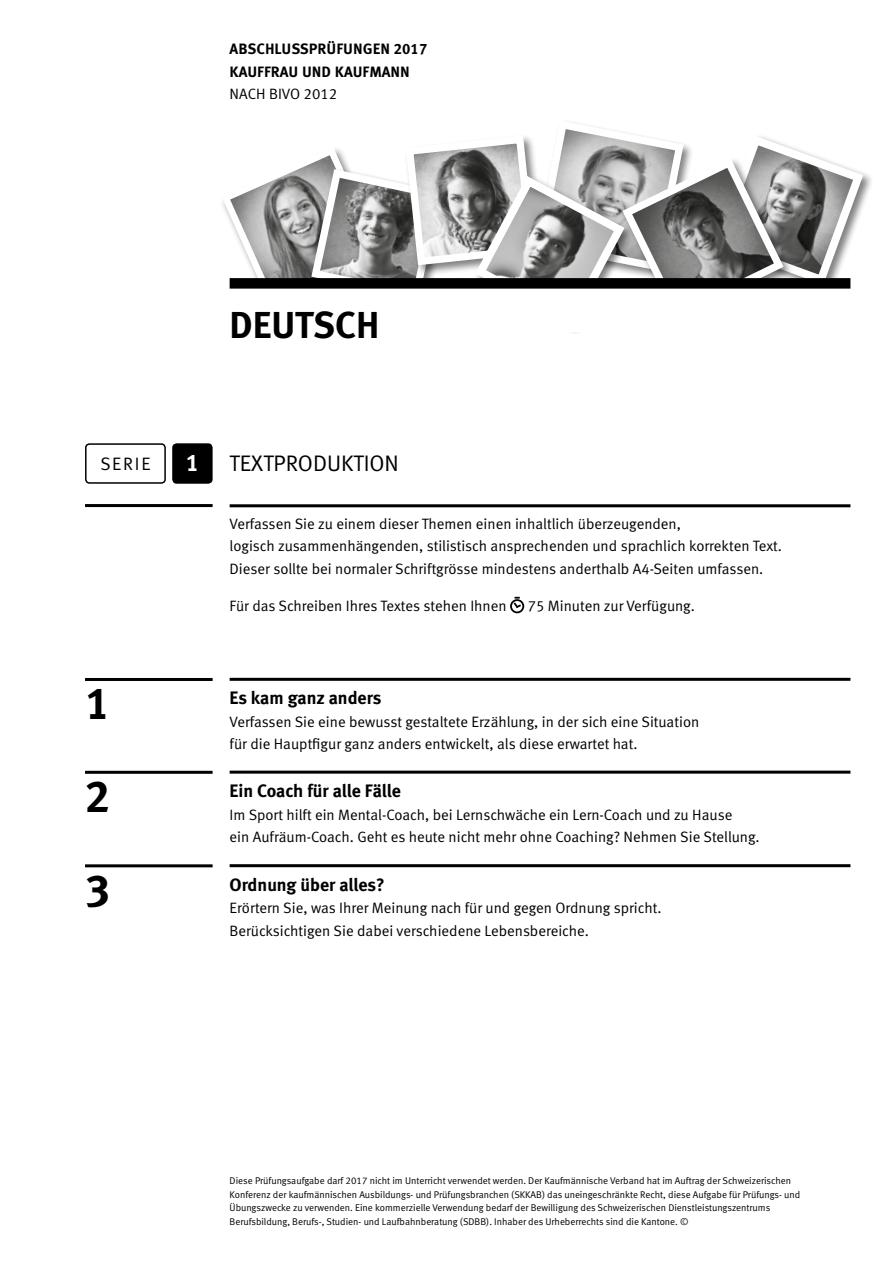
<style>
.page{position:relative;width:893px;height:1263px;background:#fff}
.page>*{position:absolute;margin:0;border:0;box-sizing:border-box;transform-origin:0 0}
.t1{font:45px "Meta Bold LF";color:#000}
.t2{font:37.5px "Meta Bold LF";color:#000}
.t3{font:24px "Meta Bold LF Caps";color:#fff}
.t4{font:22.5px "Meta Normal LF";color:#000}
.t5{font:18px "Meta Bold LF";letter-spacing:-.005em;color:#000}
.t6{font:18px "Meta Normal LF";letter-spacing:.1em;color:#000}
.t7{font:15px/22.5px "Meta Normal LF";color:#000}
.t8{font:15px "Meta Bold LF Caps";color:#000}
.t9{font:9.75px/13.5px "Meta Normal LF";color:#000}
</style>
<div class="page">
<svg style="left:222px;top:122px;width:646px;height:161px"></svg>
<div style="left:172px;top:443px;width:41px;height:41px;background:#000;border-radius:4px"></div>
<div style="left:85px;top:443px;width:81px;height:41px;border:2px solid #000;border-radius:4px"></div>
<hr style="left:230px;top:504px;width:620px;height:3px;background:#000">
<div style="left:510px;top:599px;width:14px;height:14px;border:2px solid #000;border-radius:50%"></div>
<svg style="left:512px;top:597px;width:11px;height:13px"></svg>
<hr style="left:85px;top:504px;width:128px;height:3px;background:#000">
<hr style="left:230px;top:678px;width:620px;height:3px;background:#000">
<hr style="left:85px;top:678px;width:128px;height:3px;background:#000">
<hr style="left:230px;top:771px;width:620px;height:3px;background:#000">
<hr style="left:85px;top:771px;width:128px;height:3px;background:#000">
<hr style="left:230px;top:864px;width:620px;height:3px;background:#000">
<hr style="left:85px;top:864px;width:128px;height:3px;background:#000">
<div style="left:230px;top:278px;width:620px;height:11px;background:#000"></div>
<p class="t8" style="left:230px;top:40px;width:199px">ABSCHLUSSPRÜFUNGEN 2017</p>
<p class="t8" style="left:230px;top:63px;width:182px">KAUFFRAU UND KAUFMANN</p>
<p class="t7" style="left:230px;top:83px;width:109px">NACH BIVO 2012</p>
<p class="t2" style="left:230px;top:303px;width:151px">DEUTSCH</p>
<p class="t3" style="left:186px;top:448px;width:15px">1</p>
<p class="t6" style="left:100px;top:453px;width:52px">SERIE</p>
<p class="t4" style="left:230px;top:450px;width:171px">TEXTPRODUKTION</p>
<p class="t7" style="left:230px;top:512px;width:554px">Verfassen Sie zu einem dieser Themen einen inhaltlich überzeugenden,<br>logisch zusammenhängenden, stilistisch ansprechenden und sprachlich korrekten Text.<br>Dieser sollte bei normaler Schriftgrösse mindestens anderthalb A4-Seiten umfassen.</p>
<p class="t7" style="left:230px;top:594px;width:278px">Für das Schreiben Ihres Textes stehen Ihnen</p>
<p class="t7" style="left:528px;top:594px;width:169px">75 Minuten zur Verfügung.</p>
<p class="t1" style="left:85px;top:677px;width:27px">1</p>
<p class="t5" style="left:230px;top:687px;width:153px">Es kam ganz anders</p>
<p class="t7" style="left:230px;top:710px;width:471px">Verfassen Sie eine bewusst gestaltete Erzählung, in der sich eine Situation für die Hauptfigur ganz anders entwickelt, als diese erwartet hat.</p>
<p class="t1" style="left:85px;top:770px;width:27px">2</p>
<p class="t5" style="left:230px;top:780px;width:173px">Ein Coach für alle Fälle</p>
<p class="t7" style="left:230px;top:803px;width:532px">Im Sport hilft ein Mental-Coach, bei Lernschwäche ein Lern-Coach und zu Hause<br>ein Aufräum-Coach. Geht es heute nicht mehr ohne Coaching? Nehmen Sie Stellung.</p>
<p class="t1" style="left:85px;top:863px;width:27px">3</p>
<p class="t5" style="left:230px;top:874px;width:156px">Ordnung über alles?</p>
<p class="t7" style="left:230px;top:896px;width:433px">Erörtern Sie, was Ihrer Meinung nach für und gegen Ordnung spricht.<br>Berücksichtigen Sie dabei verschiedene Lebensbereiche.</p>
<p class="t9" style="left:230px;top:1174px;width:572px">Diese Prüfungsaufgabe darf 2017 nicht im Unterricht verwendet werden. Der Kaufmännische Verband hat im Auftrag der Schweizerischen Konferenz der kaufmännischen Ausbildungs- und Prüfungsbranchen (SKKAB) das uneingeschränkte Recht, diese Aufgabe für Prüfungs- und Übungszwecke zu verwenden. Eine kommerzielle Verwendung bedarf der Bewilligung des Schweizerischen Dienstleistungszentrums Berufsbildung, Berufs-, Studien- und Laufbahnberatung (SDBB). Inhaber des Urheberrechts sind die Kantone. ©</p>
</div>
